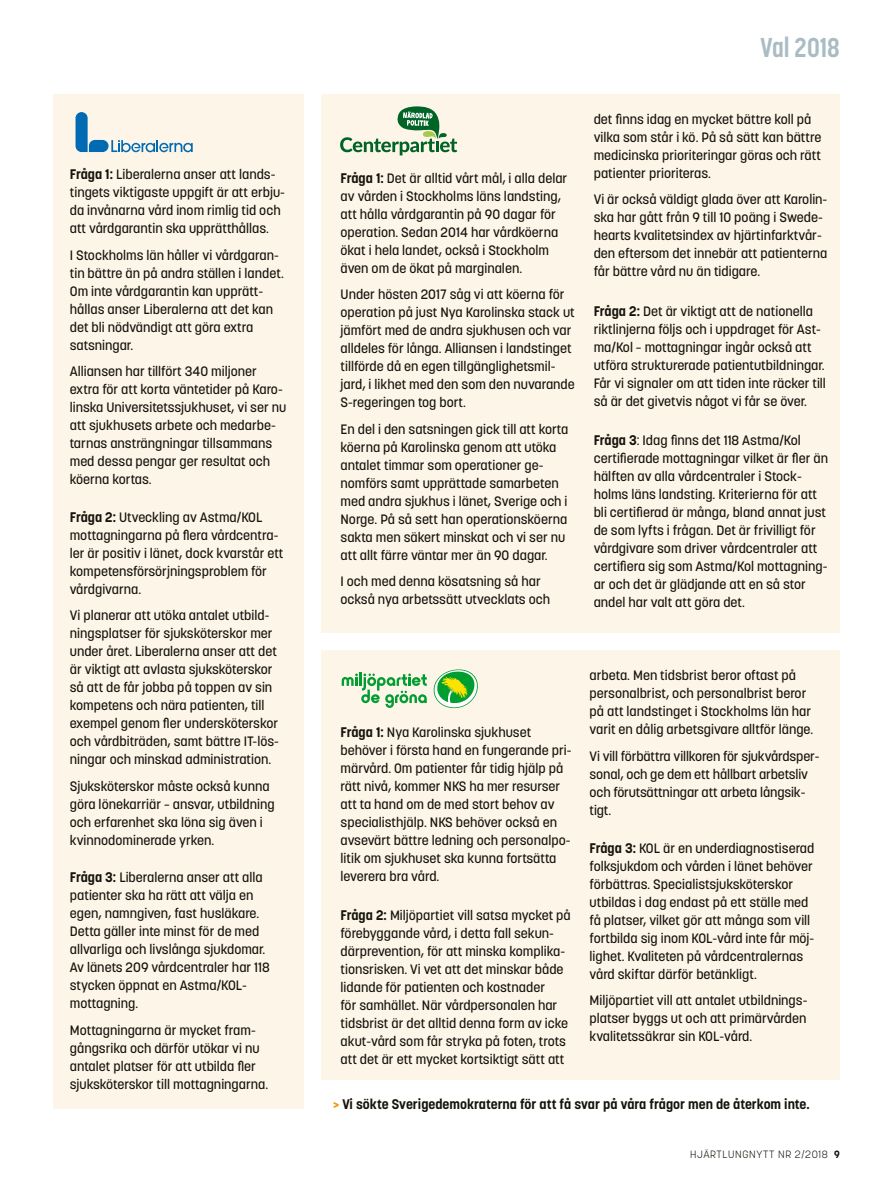
<style>
.page{position:relative;width:893px;height:1191px;background:#fff}
.page>*{position:absolute;margin:0;border:0;box-sizing:border-box;transform-origin:0 0}
.t1{font:700 27px "Korolev Condensed";color:#a9bcc4}
.t2{font:700 13.8px "Korolev";color:#15130b}
.t3{font:500 13.5px/18px "Korolev";color:#15130b}
.t4{font:300 10.5px "Korolev";letter-spacing:.06em;color:#15130b}
.s1{font-weight:700;font-size:13.8px}
.s2{color:#f49000}
.s3{font-weight:700}
</style>
<div class="page">
<div style="left:53px;top:94px;width:250px;height:1014px;background:#fef5e9"></div>
<div style="left:321px;top:94px;width:519px;height:538px;background:#fef5e9"></div>
<div style="left:321px;top:651px;width:519px;height:429px;background:#fef5e9"></div>
<svg style="left:340px;top:106px;width:117px;height:49px"></svg>
<svg style="left:76px;top:112px;width:117px;height:40px"></svg>
<svg style="left:342px;top:669px;width:136px;height:39px"></svg>
<p class="t3" style="left:70px;top:165px;width:217px"><span class="s1">Fråga 1:</span> Liberalerna anser att lands&shy;tingets viktigaste uppgift är att erbju&shy;da invånarna vård inom rimlig tid och att vårdgarantin ska upprätthållas.</p>
<p class="t3" style="left:70px;top:246px;width:215px">I Stockholms län håller vi vårdgaran&shy;tin bättre än på andra ställen i landet.<br>Om inte vårdgarantin kan upprätt&shy;hållas anser Liberalerna att det kan det bli nödvändigt att göra extra satsningar.</p>
<p class="t3" style="left:70px;top:362px;width:218px">Alliansen har tillfört 340 miljoner extra för att korta väntetider på Karo&shy;linska Universitetssjukhuset, vi ser nu att sjukhusets arbete och medarbe&shy;tarnas ansträngningar tillsammans med dessa pengar ger resultat och köerna kortas.</p>
<p class="t3" style="left:70px;top:508px;width:215px"><span class="s1">Fråga 2:</span> Utveckling av Astma/KOL mottagningarna på flera vårdcentra&shy;ler är positiv i länet, dock kvarstår ett kompetensförsörjningsproblem för vårdgivarna.</p>
<p class="t3" style="left:70px;top:606px;width:211px">Vi planerar att utöka antalet utbild&shy;ningsplatser för sjuksköterskor mer under året. Liberalerna anser att det är viktigt att avlasta sjuksköterskor så att de får jobba på toppen av sin kompetens och nära patienten, till exempel genom fler undersköterskor och vårdbiträden, samt bättre IT-lös&shy;ningar och minskad administration.</p>
<p class="t3" style="left:70px;top:777px;width:206px">Sjuksköterskor måste också kunna göra lönekarriär – ansvar, utbildning och erfarenhet ska löna sig även i kvinnodominerade yrken.</p>
<p class="t3" style="left:70px;top:868px;width:202px"><span class="s1">Fråga 3:</span> Liberalerna anser att alla patienter ska ha rätt att välja en egen, namngiven, fast husläkare.<br>Detta gäller inte minst för de med allvarliga och livslånga sjukdomar.<br>Av länets 209 vårdcentraler har 118 stycken öppnat en Astma/KOL&shy;mottagning.</p>
<p class="t3" style="left:70px;top:1021px;width:200px">Mottagningarna är mycket fram&shy;gångsrika och därför utökar vi nu antalet platser för att utbilda fler sjuksköterskor till mottagningarna.</p>
<h1 class="t1" style="left:761px;top:31px;width:81px">Val 2018</h1>
<p class="t3" style="left:341px;top:169px;width:228px"><span class="s1">Fråga 1:</span> Det är alltid vårt mål, i alla delar av vården i Stockholms läns landsting, att hålla vårdgarantin på 90 dagar för operation. Sedan 2014 har vårdköerna ökat i hela landet, också i Stockholm även om de ökat på marginalen.</p>
<p class="t3" style="left:341px;top:286px;width:236px">Under hösten 2017 såg vi att köerna för operation på just Nya Karolinska stack ut jämfört med de andra sjukhusen och var alldeles för långa. Alliansen i landstinget tillförde då en egen tillgänglighetsmil&shy;jard, i likhet med den som den nuvarande S-regeringen tog bort.</p>
<p class="t3" style="left:341px;top:420px;width:229px">En del i den satsningen gick till att korta köerna på Karolinska genom att utöka antalet timmar som operationer ge&shy;nomförs samt upprättade samarbeten med andra sjukhus i länet, Sverige och i Norge. På så sett han operationsköerna sakta men säkert minskat och vi ser nu att allt färre väntar mer än 90 dagar.</p>
<p class="t3" style="left:341px;top:572px;width:211px">I och med denna kösatsning så har också nya arbetssätt utvecklats och</p>
<p class="t3" style="left:594px;top:110px;width:229px">det finns idag en mycket bättre koll på vilka som står i kö. På så sätt kan bättre medicinska prioriteringar göras och rätt patienter prioriteras.</p>
<p class="t3" style="left:594px;top:191px;width:235px">Vi är också väldigt glada över att Karolin&shy;ska har gått från 9 till 10 poäng i Swede&shy;hearts kvalitetsindex av hjärtinfarktvår&shy;den eftersom det innebär att patienterna får bättre vård nu än tidigare.</p>
<p class="t3" style="left:594px;top:302px;width:234px"><span class="s1">Fråga 2:</span> Det är viktigt att de nationella riktlinjerna följs och i uppdraget för Ast&shy;ma/Kol – mottagningar ingår också att utföra strukturerade patientutbildningar.<br>Får vi signaler om att tiden inte räcker till så är det givetvis något vi får se över.</p>
<p class="t3" style="left:594px;top:431px;width:236px"><span class="s1">Fråga 3</span>: Idag finns det 118 Astma/Kol certifierade mottagningar vilket är fler än hälften av alla vårdcentraler i Stock&shy;holms läns landsting. Kriterierna för att bli certifierad är många, bland annat just de som lyfts i frågan. Det är frivilligt för vårdgivare som driver vårdcentraler att certifiera sig som Astma/Kol mottagning&shy;ar och det är glädjande att en så stor andel har valt att göra det.</p>
<p class="t3" style="left:341px;top:723px;width:232px"><span class="s1">Fråga 1:</span> Nya Karolinska sjukhuset behöver i första hand en fungerande pri&shy;märvård. Om patienter får tidig hjälp på rätt nivå, kommer NKS ha mer resurser att ta hand om de med stort behov av specialisthjälp. NKS behöver också en avsevärt bättre ledning och personalpo&shy;litik om sjukhuset ska kunna fortsätta leverera bra vård.</p>
<p class="t3" style="left:341px;top:906px;width:232px"><span class="s1">Fråga 2:</span> Miljöpartiet vill satsa mycket på förebyggande vård, i detta fall sekun&shy;därprevention, för att minska komplika&shy;tionsrisken. Vi vet att det minskar både lidande för patienten och kostnader<br>för samhället. När vårdpersonalen har tidsbrist är det alltid denna form av icke akut-vård som får stryka på foten, trots att det är ett mycket kortsiktigt sätt att</p>
<p class="t3" style="left:590px;top:666px;width:225px">arbeta. Men tidsbrist beror oftast på personalbrist, och personalbrist beror på att landstinget i Stockholms län har varit en dålig arbetsgivare alltför länge.</p>
<p class="t3" style="left:590px;top:747px;width:231px">Vi vill förbättra villkoren för sjukvårdsper&shy;sonal, och ge dem ett hållbart arbetsliv och förutsättningar att arbeta långsik&shy;tigt.</p>
<p class="t3" style="left:590px;top:838px;width:226px"><span class="s1">Fråga 3:</span> KOL är en underdiagnostiserad folksjukdom och vården i länet behöver förbättras. Specialistsjuksköterskor utbildas i dag endast på ett ställe med få platser, vilket gör att många som vill fortbilda sig inom KOL-vård inte får möj&shy;lighet. Kvaliteten på vårdcentralernas vård skiftar därför betänkligt.</p>
<p class="t3" style="left:590px;top:991px;width:219px;text-align:justify">Miljöpartiet vill att antalet utbildnings&shy;platser byggs ut och att primärvården kvalitetssäkrar sin KOL-vård.</p>
<p class="t2" style="left:333px;top:1095px;width:478px"><span class="s2">&gt;</span> Vi sökte Sverigedemokraterna för att få svar på våra frågor men de återkom inte.</p>
<p class="t4" style="left:690px;top:1147px;width:151px">HJÄRTLUNGNYTT NR 2/2018 <span class="s3">9</span></p>
</div>
